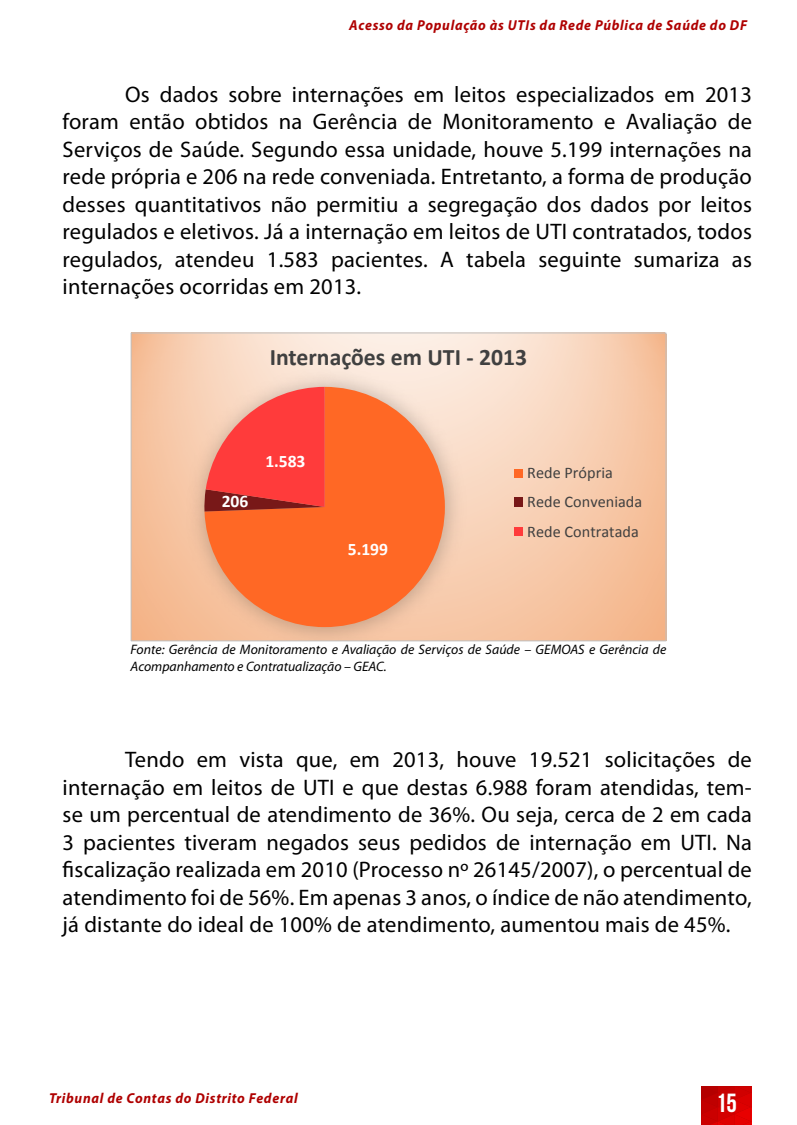
<style>
.page{position:relative;width:797px;height:1125px;background:#fff}
.page>*{position:absolute;margin:0;border:0;box-sizing:border-box;transform-origin:0 0}
.t1{font:26.25px "Bebas Neue";color:#fff}
.t2{font:700 23.75px "Calibri";color:#404040}
.corpo_texto{font:22.5px/27.5px "Myriad Pro";letter-spacing:.01em;color:#000;text-align:justify}
.t3{font:700 17.5px "Calibri";letter-spacing:-.005em;color:#fff}
.t4{font:16.25px/29.4px "Calibri";letter-spacing:.005em;color:#404040}
.t5{font:italic 700 14.5px "Myriad Pro";letter-spacing:.05em;color:#af0000;scale:.95 1}
.fonte{font:italic 13.75px/16.2px "Myriad Pro";color:#000}
</style>
<div class="page">
<svg style="left:701px;top:1086px;width:50px;height:39px;background:#ce0000"></svg>
<svg style="left:133px;top:334px;width:531px;height:305px;background:#f7ccaf"></svg>
<img style="left:177px;top:360px;width:296px;height:279px">
<img style="left:180px;top:361px;width:171px;height:173px">
<svg style="left:204px;top:387px;width:240px;height:240px;background:#fb7b42"></svg>
<svg style="left:204px;top:387px;width:120px;height:125px;background:#f05953"></svg>
<div style="left:514px;top:469px;width:9px;height:9px;background:#ff6825"></div>
<div style="left:514px;top:498px;width:9px;height:9px;background:#781818"></div>
<div style="left:514px;top:528px;width:9px;height:8px;background:#ff3b3b"></div>
<div style="left:131px;top:332px;width:535px;height:309px;border:1px solid #bfbfbf"></div>
<p class="t5" style="left:349px;top:16px;width:420px">Acesso da População às UTIs da Rede Pública de Saúde do DF</p>
<p class="corpo_texto" style="left:62px;top:80px;width:690px;text-indent:62px">Os dados sobre internações em leitos especializados em 2013 foram então obtidos na Gerência de Monitoramento e Avaliação de Serviços de Saúde. Segundo essa unidade, houve 5.199 internações na rede própria e 206 na rede conveniada. Entretanto, a forma de produção desses quantitativos não permitiu a segregação dos dados por leitos regulados e eletivos. Já a internação em leitos de UTI contratados, todos regulados, atendeu 1.583 pacientes. A tabela seguinte sumariza as internações ocorridas em 2013.</p>
<p class="t2" style="left:269px;top:342px;width:259px">Internações em UTI - 2013</p>
<p class="t3" style="left:222px;top:490px;width:28px">206</p>
<p class="t3" style="left:265px;top:450px;width:42px">1.583</p>
<p class="t3" style="left:348px;top:538px;width:42px">5.199</p>
<p class="t4" style="left:527px;top:458px;width:116px">Rede Própria<br>Rede Conveniada<br>Rede Contratada</p>
<p class="fonte" style="left:131px;top:642px;width:537px">Fonte: Gerência de Monitoramento e Avaliação de Serviços de Saúde – GEMOAS e Gerência de<br>Acompanhamento e Contratualização – GEAC.</p>
<p class="corpo_texto" style="left:62px;top:746px;width:690px;text-indent:62px">Tendo em vista que, em 2013, houve 19.521 solicitações de internação em leitos de UTI e que destas 6.988 foram atendidas, tem&shy;se um percentual de atendimento de 36%. Ou seja, cerca de 2 em cada 3 pacientes tiveram negados seus pedidos de internação em UTI. Na fiscalização realizada em 2010 (Processo nº 26145/2007), o percentual de atendimento foi de 56%. Em apenas 3 anos, o índice de não atendimento, já distante do ideal de 100% de atendimento, aumentou mais de 45%.</p>
<p class="t5" style="left:49px;top:1089px;width:263px">Tribunal de Contas do Distrito Federal</p>
<p class="t1" style="left:716px;top:1089px;width:22px">15</p>
</div>
